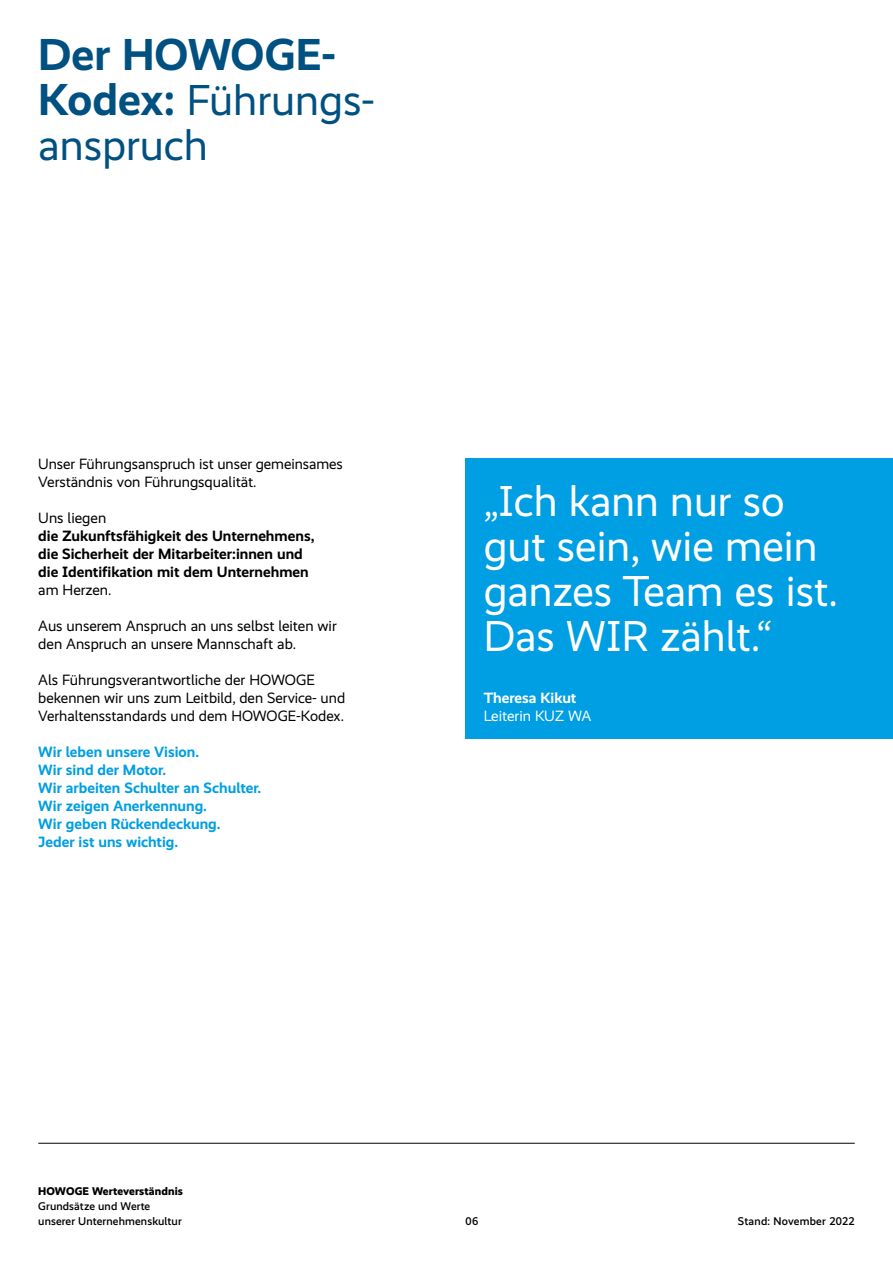
<style>
.page{position:relative;width:893px;height:1263px;background:#fff}
.page>*{position:absolute;margin:0;border:0;box-sizing:border-box;transform-origin:0 0}
.t1{font:700 45px "Realist HOWOGE";color:#005081}
.t2{font:43.5px/45px "Realist HOWOGE";color:#fff}
.t3{font:43.5px/45px "Realist HOWOGE";color:#005081}
.t4{font:15px/18px "Realist HOWOGE";color:#000}
.t5{font:700 15px/18px "Realist HOWOGE";color:#009ee3}
.t6{font:700 15px/18px "Realist HOWOGE";color:#000}
.t7{font:15px "Realist HOWOGE";letter-spacing:-.005em;color:#fff}
.t8{font:700 15px "Realist HOWOGE";color:#fff}
.t9{font:500 11.25px/15px "Realist HOWOGE";letter-spacing:.01em;color:#000}
.t10{font:800 11.25px "Realist HOWOGE";letter-spacing:.01em;color:#000}
.s1{font-weight:700;font-size:45px}
</style>
<div class="page">
<hr style="left:38px;top:1143px;width:817px;height:1px;background:#000">
<div style="left:466px;top:458px;width:427px;height:281px;background:#009ee3"></div>
<h1 class="t1" style="left:38px;top:28px;width:299px">Der HOWOGE-</h1>
<h2 class="t3" style="left:38px;top:78px;width:338px"><span class="s1">Kodex:</span> Führungs&shy;anspruch</h2>
<p class="t4" style="left:38px;top:455px;width:306px">Unser Führungsanspruch ist unser gemeinsames<br>Verständnis von Führungsqualität.</p>
<p class="t4" style="left:38px;top:509px;width:70px">Uns liegen</p>
<p class="t6" style="left:38px;top:526px;width:278px">die Zukunftsfähigkeit des Unternehmens, die Sicherheit der Mitarbeiter:innen und die Identifikation mit dem Unternehmen</p>
<p class="t4" style="left:38px;top:581px;width:75px">am Herzen.</p>
<p class="t4" style="left:38px;top:617px;width:300px">Aus unserem Anspruch an uns selbst leiten wir den Anspruch an unsere Mannschaft ab.</p>
<p class="t4" style="left:38px;top:671px;width:308px">Als Führungsverantwortliche der HOWOGE bekennen wir uns zum Leitbild, den Service- und<br>Verhaltensstandards und dem HOWOGE-Kodex.</p>
<p class="t5" style="left:38px;top:742px;width:225px">Wir leben unsere Vision.<br>Wir sind der Motor.<br>Wir arbeiten Schulter an Schulter.<br>Wir zeigen Anerkennung.<br>Wir geben Rückendeckung.<br>Jeder ist uns wichtig.</p>
<h2 class="t2" style="left:484px;top:478px;width:356px">„Ich kann nur so gut sein, wie mein ganzes Team es ist.<br>Das WIR zählt.“</h2>
<p class="t8" style="left:484px;top:689px;width:94px">Theresa Kikut</p>
<p class="t7" style="left:484px;top:707px;width:109px">Leiterin KUZ WA</p>
<p class="t10" style="left:38px;top:1184px;width:146px">HOWOGE Werteverständnis</p>
<p class="t9" style="left:38px;top:1198px;width:145px">Grundsätze und Werte unserer Unternehmenskultur</p>
<p class="t9" style="left:466px;top:1213px;width:14px">06</p>
<p class="t9" style="left:738px;top:1213px;width:118px">Stand: November 2022</p>
</div>
